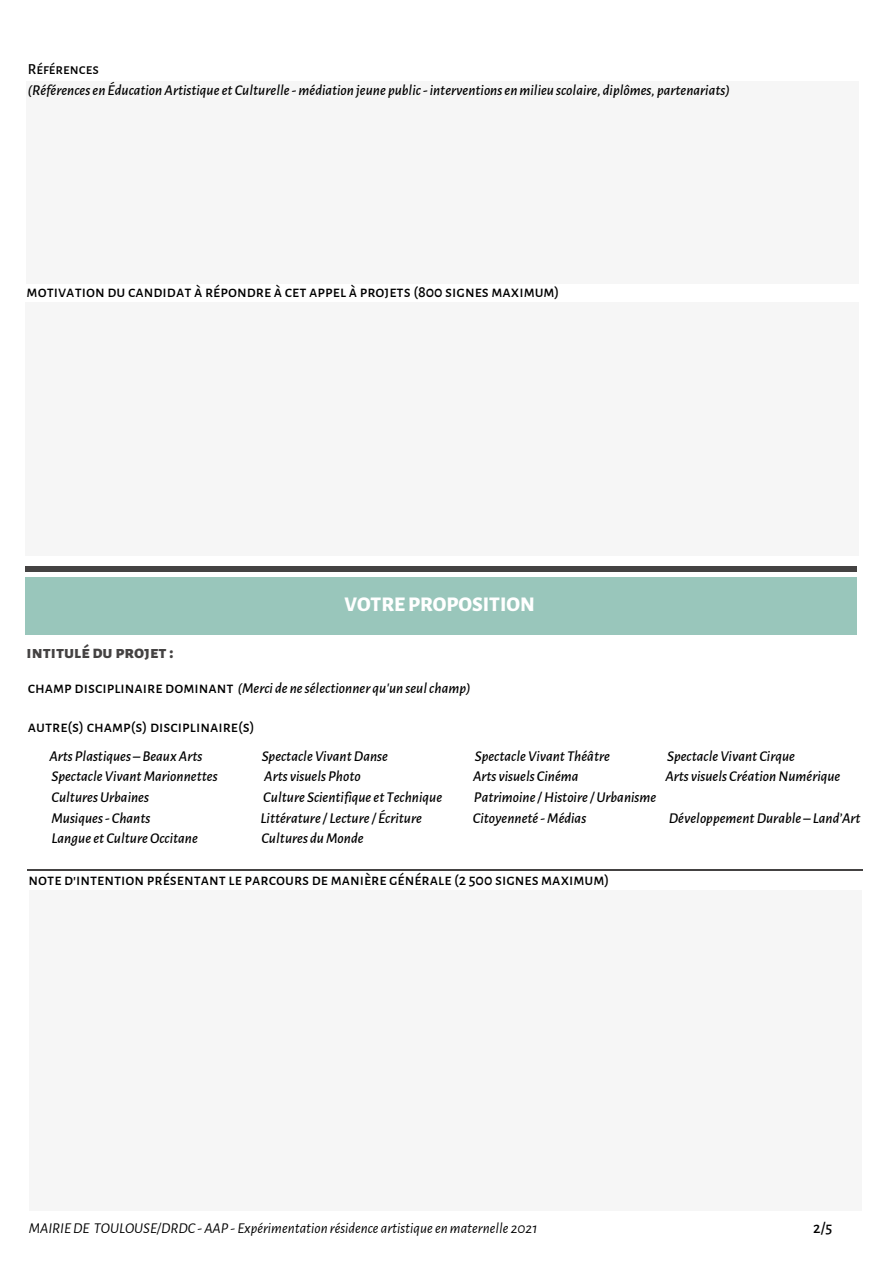
<style>
.page{position:relative;width:894px;height:1264px;background:#fff}
.page>*{position:absolute;margin:0;border:0;box-sizing:border-box;transform-origin:0 0}
.t1{font:800 21px "Alegreya Sans SC";color:#fff}
.t2{font:800 18px "Alegreya Sans SC";color:#444242}
.t3{font:500 16.05px "Alegreya Sans SC";color:#000}
.t4{font:italic 500 15px "Alegreya Sans";color:#000}
.t5{font:italic 15px "Alegreya Sans";color:#000}
.t6{font:500 15px "Alegreya Sans SC";color:#000}
.s1{font-family:"Alegreya Sans SC";font-style:normal;font-size:16.05px}
</style>
<div class="page">
<div style="left:25px;top:577px;width:832px;height:57px;background:#99c6bb"></div>
<div style="left:29px;top:889px;width:832px;height:321px;background:#f6f6f6"></div>
<div style="left:27px;top:81px;width:831px;height:203px;background:#f6f6f6"></div>
<div style="left:25px;top:566px;width:831px;height:6px;background:#444242"></div>
<div style="left:25px;top:302px;width:833px;height:254px;background:#f6f6f6"></div>
<hr style="left:28px;top:869px;width:834px;height:1px;background:#444242">
<p class="t6" style="left:28px;top:62px;width:73px">Références</p>
<p class="t4" style="left:28px;top:83px;width:703px">(Références en Éducation Artistique et Culturelle - médiation jeune public - interventions en milieu scolaire, diplômes, partenariats)</p>
<p class="t3" style="left:27px;top:284px;width:534px">motivation du candidat à répondre à cet appel à projets (800 signes maximum)</p>
<h1 class="t1" style="left:344px;top:594px;width:192px">VOTRE PROPOSITION</h1>
<p class="t2" style="left:27px;top:643px;width:148px">intitulé du projet :</p>
<p class="t4" style="left:28px;top:681px;width:444px"><span class="s1">champ disciplinaire dominant</span> (Merci de ne sélectionner qu'un seul champ)</p>
<p class="t3" style="left:28px;top:718px;width:228px">autre(s) champ(s) disciplinaire(s)</p>
<p class="t4" style="left:49px;top:748px;width:154px">Arts Plastiques – Beaux Arts</p>
<p class="t4" style="left:261px;top:748px;width:128px">Spectacle Vivant Danse</p>
<p class="t4" style="left:474px;top:748px;width:137px">Spectacle Vivant Théâtre</p>
<p class="t4" style="left:667px;top:748px;width:129px">Spectacle Vivant Cirque</p>
<p class="t4" style="left:51px;top:769px;width:168px">Spectacle Vivant Marionnettes</p>
<p class="t4" style="left:264px;top:769px;width:98px">Arts visuels Photo</p>
<p class="t4" style="left:473px;top:769px;width:107px">Arts visuels Cinéma</p>
<p class="t4" style="left:665px;top:769px;width:177px">Arts visuels Création Numérique</p>
<p class="t4" style="left:51px;top:790px;width:99px">Cultures Urbaines</p>
<p class="t4" style="left:263px;top:790px;width:180px">Culture Scientifique et Technique</p>
<p class="t4" style="left:474px;top:790px;width:184px">Patrimoine / Histoire / Urbanisme</p>
<p class="t4" style="left:51px;top:810px;width:100px">Musiques - Chants</p>
<p class="t4" style="left:260px;top:810px;width:163px">Littérature / Lecture / Écriture</p>
<p class="t4" style="left:472px;top:810px;width:115px">Citoyenneté - Médias</p>
<p class="t4" style="left:668px;top:810px;width:193px">Développement Durable – Land’Art</p>
<p class="t4" style="left:51px;top:831px;width:148px">Langue et Culture Occitane</p>
<p class="t4" style="left:261px;top:831px;width:104px">Cultures du Monde</p>
<p class="t3" style="left:29px;top:871px;width:582px">note d'intention présentant le parcours de manière générale (2 500 signes maximum)</p>
<p class="t5" style="left:29px;top:1221px;width:510px">MAIRIE DE TOULOUSE/DRDC - AAP - Expérimentation résidence artistique en maternelle 2021</p>
<p class="t3" style="left:813px;top:1220px;width:20px">2/5</p>
</div>
